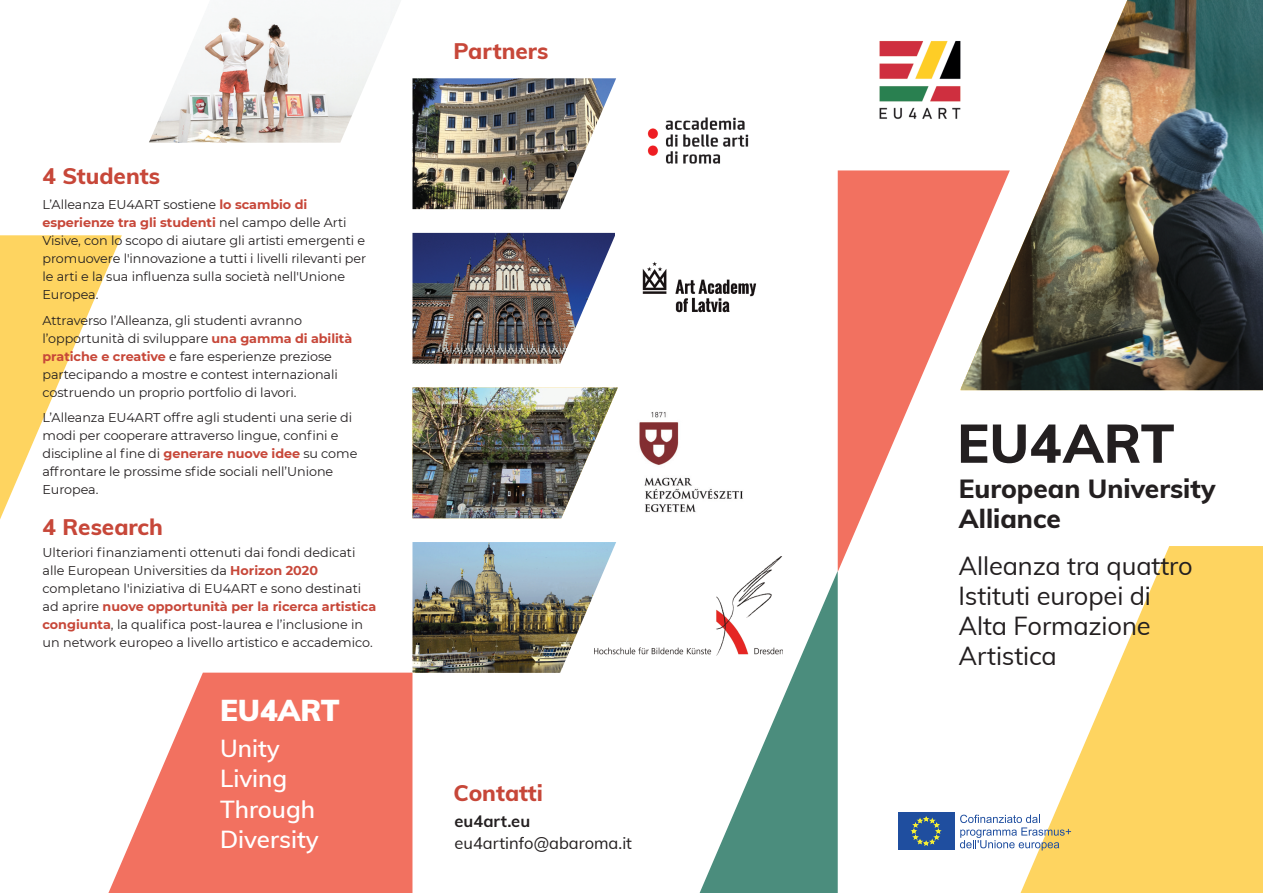
<style>
.page{position:relative;width:1263px;height:893px;background:#fff}
.page>*{position:absolute;margin:0;border:0;box-sizing:border-box;transform-origin:0 0}
.t1{font:800 53.7px "Muli";color:#231f20}
.t2{font:900 29.55px "Muli";color:#fff}
.t3{font:800 26.25px/30px "Muli";color:#231f20}
.t4{font:25.5px/30px "Muli";letter-spacing:-.005em;color:#231f20}
.t5{font:600 24.15px/30.5px "Muli";color:#fff}
.t6{font:800 22.5px "Muli";color:#c74739}
.t7{font:16.5px "Muli";color:#231f20}
.t8{font:700 16.5px "Muli";color:#231f20}
.t9{font:12.75px/18px "Montserrat";letter-spacing:-.005em;color:#231f20}
.s1{font-weight:700;color:#c74739}
</style>
<div class="page">
<svg style="left:0;top:235px;width:122px;height:284px"></svg>
<svg style="left:108px;top:673px;width:304px;height:220px;fill:#f27160"></svg>
<svg style="left:699px;top:571px;width:139px;height:322px;fill:#4b8d7d"></svg>
<img style="left:647px;top:117px;width:102px;height:47px">
<img style="left:639px;top:411px;width:104px;height:102px">
<img style="left:590px;top:232px;width:167px;height:81px">
<div style="left:563px;top:531px;width:232px;height:135px;background:#fff"></div>
<img style="left:616px;top:556px;width:166px;height:99px">
<img style="left:412px;top:387px;width:206px;height:131px">
<img style="left:412px;top:233px;width:202px;height:131px">
<img style="left:412px;top:542px;width:204px;height:131px">
<img style="left:412px;top:78px;width:204px;height:131px">
<img style="left:149px;top:0;width:251px;height:143px">
<svg style="left:1005px;top:546px;width:258px;height:347px;fill:#fed460"></svg>
<img style="left:879px;top:40px;width:81px;height:79px">
<img style="left:1010px;top:0;width:253px;height:390px">
<svg style="left:838px;top:170px;width:172px;height:401px;fill:#f27160"></svg>
<div style="left:898px;top:812px;width:56px;height:38px;background:#1f4e9f"></div>
<svg style="left:911px;top:817px;width:29px;height:29px"></svg>
<svg style="left:960px;top:815px;width:111px;height:35px"></svg>
<h3 class="t6" style="left:43px;top:161px;width:119px">4 Students</h3>
<p class="t9" style="left:43px;top:196px;width:325px">L’Alleanza EU4ART sostiene <span class="s1">lo scambio di esperienze tra gli studenti</span> nel campo delle Arti Visive, con lo scopo di aiutare gli artisti emergenti e promuovere l'innovazione a tutti i livelli rilevanti per le arti e la sua influenza sulla società nell'Unione Europea.</p>
<p class="t9" style="left:43px;top:311px;width:311px">Attraverso l’Alleanza, gli studenti avranno l’opportunità di sviluppare <span class="s1">una gamma di abilità pratiche e creative</span> e fare esperienze preziose partecipando a mostre e contest internazionali costruendo un proprio portfolio di lavori.</p>
<p class="t9" style="left:43px;top:409px;width:316px">L’Alleanza EU4ART offre agli studenti una serie di modi per cooperare attraverso lingue, confini e discipline al fine di <span class="s1">generare nuove idee</span> su come affrontare le prossime sfide sociali nell’Unione Europea.</p>
<h3 class="t6" style="left:43px;top:512px;width:122px">4 Research</h3>
<p class="t9" style="left:43px;top:543px;width:335px">Ulteriori finanziamenti ottenuti dai fondi dedicati alle European Universities da <span class="s1">Horizon 2020 </span>completano l'iniziativa di EU4ART e sono destinati ad aprire <span class="s1">nuove opportunità per la ricerca artistica congiunta</span>, la qualifica post-laurea e l’inclusione in un network europeo a livello artistico e accademico.</p>
<h2 class="t2" style="left:220px;top:691px;width:121px">EU4ART</h2>
<h3 class="t5" style="left:220px;top:732px;width:100px">Unity<br>Living<br>Through<br>Diversity</h3>
<h3 class="t6" style="left:453px;top:37px;width:96px">Partners</h3>
<h3 class="t6" style="left:453px;top:778px;width:91px">Contatti</h3>
<p class="t8" style="left:455px;top:810px;width:77px">eu4art.eu</p>
<p class="t7" style="left:455px;top:833px;width:179px">eu4artinfo@abaroma.it</p>
<h1 class="t1" style="left:957px;top:409px;width:219px">EU4ART</h1>
<h3 class="t3" style="left:959px;top:473px;width:258px">European University<br>Alliance</h3>
<h3 class="t4" style="left:958px;top:550px;width:236px">Alleanza tra quattro<br>Istituti europei di<br>Alta Formazione<br>Artistica</h3>
</div>
